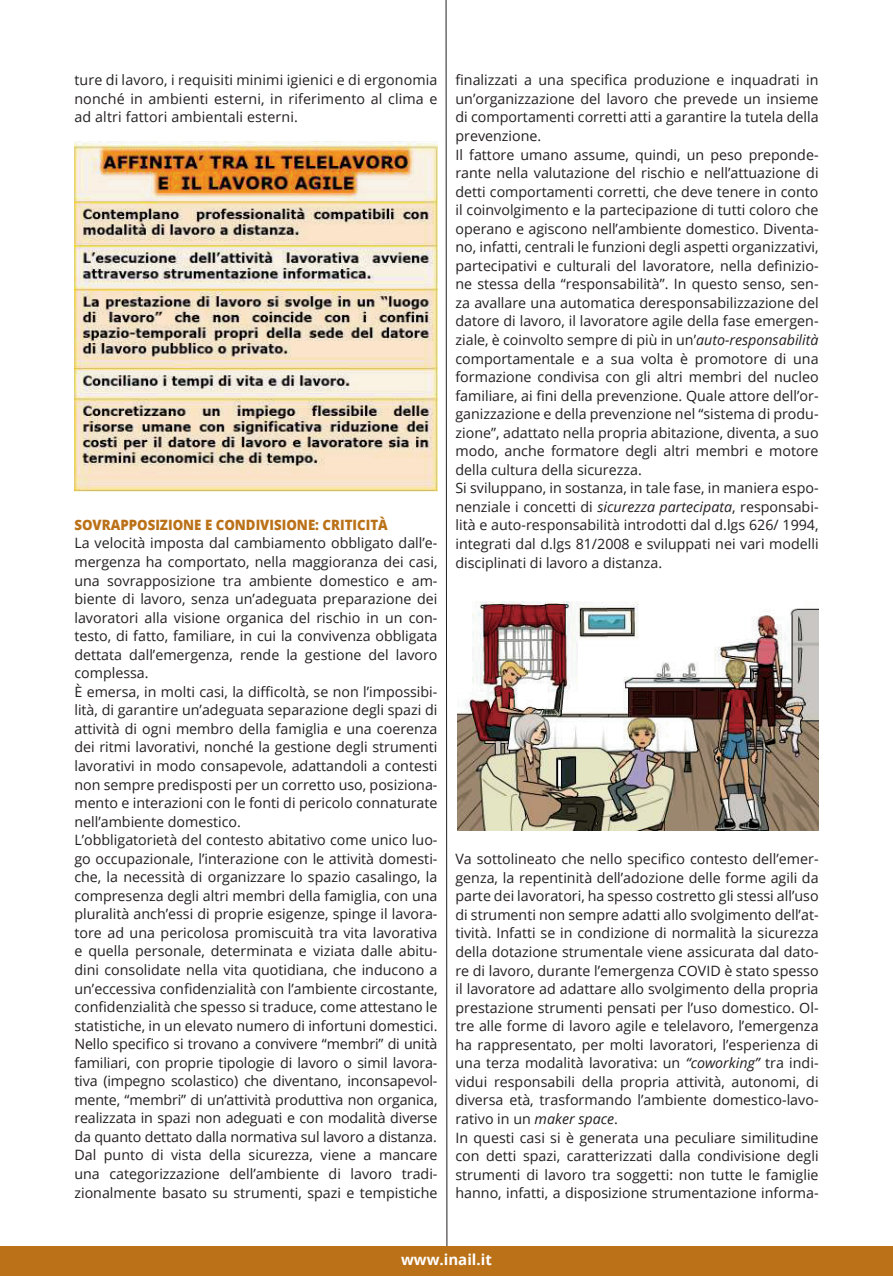
<style>
.page{position:relative;width:893px;height:1276px;background:#fff}
.page>*{position:absolute;margin:0;border:0;box-sizing:border-box;transform-origin:0 0}
.t1{font:700 15px "Open Sans";color:#fff}
.t2{font:14.25px/18.6px "Open Sans";color:#231f20}
.t3{font:800 14.25px "Open Sans";color:#bb7118;scale:.93 1}
.s1{font-style:italic}
</style>
<div class="page">
<svg style="left:445px;top:0;width:3px;height:1246px"></svg>
<img style="left:75px;top:142px;width:362px;height:350px">
<img style="left:458px;top:601px;width:360px;height:229px">
<div style="left:0;top:1246px;width:893px;height:30px;background:#bb7118"></div>
<p class="t2" style="left:74px;top:70px;width:365px;text-align:justify">ture di lavoro, i requisiti minimi igienici e di ergonomia nonché in ambienti esterni, in riferimento al clima e ad altri fattori ambientali esterni.</p>
<p class="t3" style="left:74px;top:515px;width:339px">SOVRAPPOSIZIONE E CONDIVISIONE: CRITICITÀ</p>
<p class="t2" style="left:74px;top:533px;width:365px">La velocità imposta dal cambiamento obbligato dall’e&shy;mergenza ha comportato, nella maggioranza dei casi, una sovrapposizione tra ambiente domestico e am&shy;biente di lavoro, senza un’adeguata preparazione dei lavoratori alla visione organica del rischio in un con&shy;testo, di fatto, familiare, in cui la convivenza obbligata dettata dall’emergenza, rende la gestione del lavoro complessa.<br>È emersa, in molti casi, la difficoltà, se non l’impossibi&shy;lità, di garantire un’adeguata separazione degli spazi di attività di ogni membro della famiglia e una coerenza dei ritmi lavorativi, nonché la gestione degli strumenti lavorativi in modo consapevole, adattandoli a contesti non sempre predisposti per un corretto uso, posiziona&shy;mento e interazioni con le fonti di pericolo connaturate nell’ambiente domestico.<br>L’obbligatorietà del contesto abitativo come unico luo&shy;go occupazionale, l’interazione con le attività domesti&shy;che, la necessità di organizzare lo spazio casalingo, la compresenza degli altri membri della famiglia, con una pluralità anch’essi di proprie esigenze, spinge il lavora&shy;tore ad una pericolosa promiscuità tra vita lavorativa e quella personale, determinata e viziata dalle abitu&shy;dini consolidate nella vita quotidiana, che inducono a un’eccessiva confidenzialità con l’ambiente circostante, confidenzialità che spesso si traduce, come attestano le statistiche, in un elevato numero di infortuni domestici.<br>Nello specifico si trovano a convivere “membri” di unità familiari, con proprie tipologie di lavoro o simil lavora&shy;tiva (impegno scolastico) che diventano, inconsapevol&shy;mente, “membri” di un’attività produttiva non organica, realizzata in spazi non adeguati e con modalità diverse da quanto dettato dalla normativa sul lavoro a distanza.<br>Dal punto di vista della sicurezza, viene a mancare una categorizzazione dell’ambiente di lavoro tradi&shy;zionalmente basato su strumenti, spazi e tempistiche</p>
<p class="t2" style="left:455px;top:71px;width:365px">finalizzati a una specifica produzione e inquadrati in un’organizzazione del lavoro che prevede un insieme di comportamenti corretti atti a garantire la tutela della prevenzione.<br>Il fattore umano assume, quindi, un peso preponde&shy;rante nella valutazione del rischio e nell’attuazione di detti comportamenti corretti, che deve tenere in conto il coinvolgimento e la partecipazione di tutti coloro che operano e agiscono nell’ambiente domestico. Diventa&shy;no, infatti, centrali le funzioni degli aspetti organizzativi, partecipativi e culturali del lavoratore, nella definizio&shy;ne stessa della “responsabilità”. In questo senso, sen&shy;za avallare una automatica deresponsabilizzazione del datore di lavoro, il lavoratore agile della fase emergen&shy;ziale, è coinvolto sempre di più in un’<span class="s1">auto-responsabilità </span>comportamentale e a sua volta è promotore di una formazione condivisa con gli altri membri del nucleo familiare, ai fini della prevenzione. Quale attore dell’or&shy;ganizzazione e della prevenzione nel “sistema di produ&shy;zione”, adattato nella propria abitazione, diventa, a suo modo, anche formatore degli altri membri e motore della cultura della sicurezza.<br>Si sviluppano, in sostanza, in tale fase, in maniera espo&shy;nenziale i concetti di <span class="s1">sicurezza partecipata</span>, responsabi&shy;lità e auto-responsabilità introdotti dal d.lgs 626/ 1994, integrati dal d.lgs 81/2008 e sviluppati nei vari modelli disciplinati di lavoro a distanza.</p>
<p class="t2" style="left:455px;top:849px;width:365px">Va sottolineato che nello specifico contesto dell’emer&shy;genza, la repentinità dell’adozione delle forme agili da parte dei lavoratori, ha spesso costretto gli stessi all’uso di strumenti non sempre adatti allo svolgimento dell’at&shy;tività. Infatti se in condizione di normalità la sicurezza della dotazione strumentale viene assicurata dal dato&shy;re di lavoro, durante l’emergenza COVID è stato spesso il lavoratore ad adattare allo svolgimento della propria prestazione strumenti pensati per l’uso domestico. Ol&shy;tre alle forme di lavoro agile e telelavoro, l’emergenza ha rappresentato, per molti lavoratori, l’esperienza di una terza modalità lavorativa: un <span class="s1">“coworking”</span> tra indi&shy;vidui responsabili della propria attività, autonomi, di diversa età, trasformando l’ambiente domestico-lavo&shy;rativo in un <span class="s1">maker space</span>.<br>In questi casi si è generata una peculiare similitudine con detti spazi, caratterizzati dalla condivisione degli strumenti di lavoro tra soggetti: non tutte le famiglie hanno, infatti, a disposizione strumentazione informa-</p>
<p class="t1" style="left:401px;top:1249px;width:92px">www.inail.it</p>
</div>
